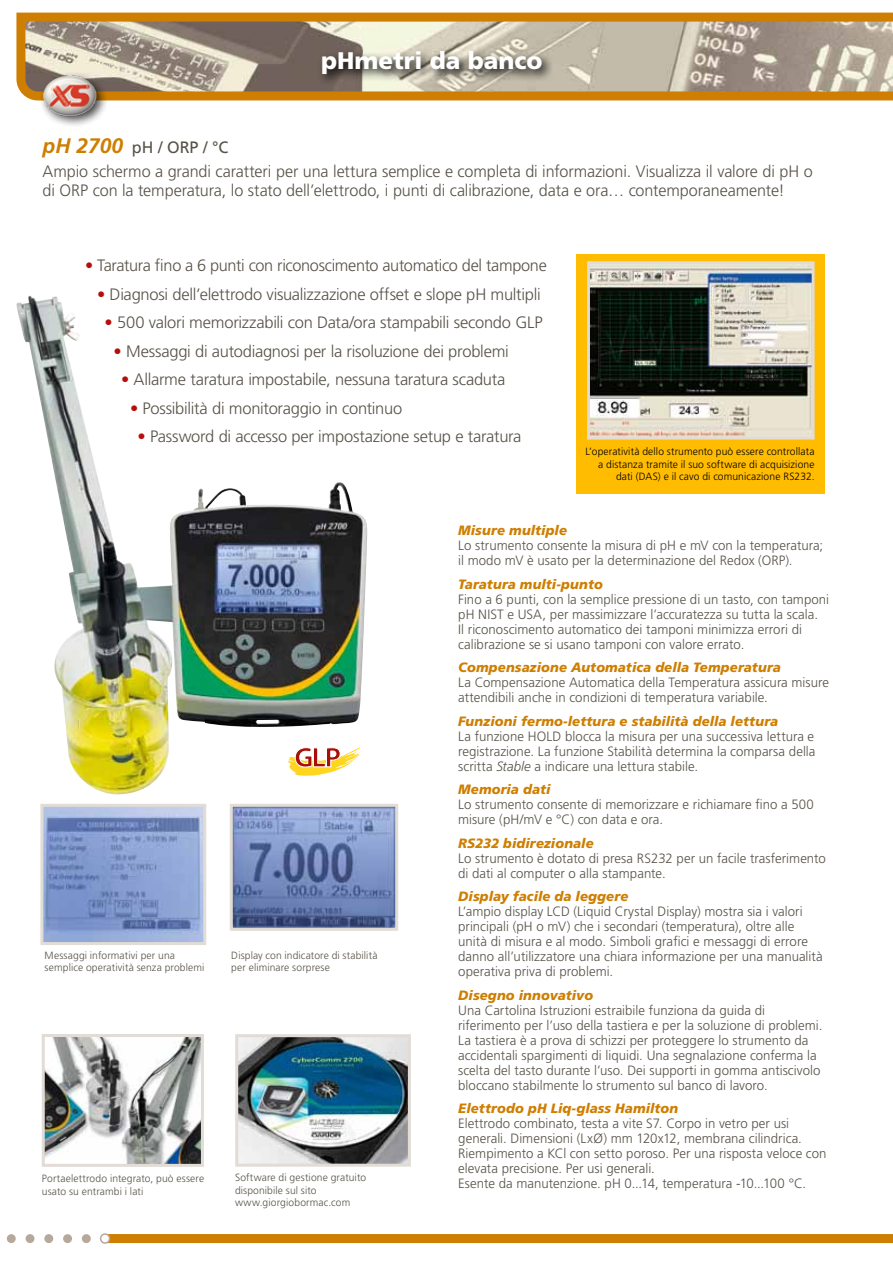
<style>
.page{position:relative;width:893px;height:1263px;background:#fff}
.page>*{position:absolute;margin:0;border:0;box-sizing:border-box;transform-origin:0 0}
.t1{font:900 24px "Frutiger LT Std";color:#fff}
.t2{font:300 16.5px/24px "Frutiger LT Std";letter-spacing:-.015em;color:#575248}
.t3{font:300 13.5px/15px "Frutiger LT Std";color:#575248}
.t4{font:italic 900 13.5px "Frutiger LT Std";letter-spacing:.01em;color:#ce7e00}
.t5{font:300 10.5px/12.6px "Frutiger LT Std";letter-spacing:.01em;color:#575248}
.t6{font:300 10.5px/12.6px "Frutiger LT Std";letter-spacing:.01em;color:#000;text-align:right}
.s1{font-weight:700;font-style:italic;font-size:21px;color:#ce7e00}
.s2{font-weight:400}
.s3{color:#b70e0c}
.s4{font-style:italic}
</style>
<div class="page">
<svg style="left:16px;top:12px;width:877px;height:89px;background:#bba078"></svg>
<div style="left:39px;top:71px;width:70px;height:57px;background:#000;opacity:.75"></div>
<img style="left:38px;top:65px;width:63px;height:63px">
<div style="left:576px;top:254px;width:249px;height:240px;background:#ffbc00"></div>
<svg style="left:317px;top:47px;width:237px;height:40px;background:#9d978a"></svg>
<img style="left:234px;top:808px;width:160px;height:119px">
<div style="left:230px;top:804px;width:168px;height:127px;border:3px solid #e1dcd6"></div>
<img style="left:44px;top:808px;width:158px;height:133px">
<div style="left:40px;top:804px;width:166px;height:141px;border:3px solid #e1dcd6"></div>
<img style="left:46px;top:1038px;width:154px;height:125px">
<div style="left:42px;top:1034px;width:162px;height:133px;border:3px solid #e1dcd6"></div>
<img style="left:239px;top:1038px;width:168px;height:125px">
<div style="left:235px;top:1034px;width:176px;height:133px;border:3px solid #e1dcd6"></div>
<img style="left:16px;top:298px;width:352px;height:497px">
<img style="left:591px;top:265px;width:220px;height:171px">
<div style="left:587px;top:261px;width:228px;height:179px;border:3px solid #e1dcd6"></div>
<svg style="left:288px;top:747px;width:75px;height:29px"></svg>
<div style="left:105px;top:1234px;width:788px;height:9px;background:#ce7e00"></div>
<div style="left:82px;top:1234px;width:9px;height:9px;background:#b6a99c;border-radius:50%"></div>
<div style="left:63px;top:1234px;width:9px;height:9px;background:#b6a99c;border-radius:50%"></div>
<div style="left:44px;top:1234px;width:9px;height:9px;background:#b6a99c;border-radius:50%"></div>
<div style="left:26px;top:1234px;width:8px;height:9px;background:#b6a99c;border-radius:50%"></div>
<div style="left:7px;top:1234px;width:9px;height:9px;background:#b6a99c;border-radius:50%"></div>
<div style="left:101px;top:1234px;width:9px;height:9px;background:#fff;border-radius:50%"></div>
<div style="left:100px;top:1233px;width:10px;height:11px;border:2px solid #b6a99c;border-radius:50%"></div>
<h1 class="t1" style="left:321px;top:46px;width:223px">pHmetri da banco</h1>
<p class="t2" style="left:43px;top:135px;width:772px"><span class="s1">pH 2700</span> <span class="s2">pH / ORP / °C<br></span>Ampio schermo a grandi caratteri per una lettura semplice e completa di informazioni. Visualizza il valore di pH o</p>
<p class="t2" style="left:43px;top:179px;width:744px">di ORP con la temperatura, lo stato dell’elettrodo, i punti di calibrazione, data e ora… contemporaneamente!</p>
<p class="t2" style="left:85px;top:254px;width:463px"><span class="s3">•</span> Taratura fino a 6 punti con riconoscimento automatico del tampone</p>
<p class="t2" style="left:97px;top:282px;width:445px"><span class="s3">•</span> Diagnosi dell’elettrodo visualizzazione offset e slope pH multipli</p>
<p class="t2" style="left:105px;top:311px;width:440px"><span class="s3">•</span> 500 valori memorizzabili con Data/ora stampabili secondo GLP</p>
<p class="t2" style="left:114px;top:339px;width:397px"><span class="s3">•</span> Messaggi di autodiagnosi per la risoluzione dei problemi</p>
<p class="t2" style="left:121px;top:368px;width:386px"><span class="s3">•</span> Allarme taratura impostabile, nessuna taratura scaduta</p>
<p class="t2" style="left:130px;top:396px;width:274px"><span class="s3">•</span> Possibilità di monitoraggio in continuo</p>
<p class="t2" style="left:138px;top:425px;width:385px"><span class="s3">•</span> Password di accesso per impostazione setup e taratura</p>
<p class="t6" style="left:585px;top:445px;width:231px">L’operatività dello strumento può essere controllata a distanza tramite il suo software di acquisizione dati (DAS) e il cavo di comunicazione RS232.</p>
<p class="t5" style="left:45px;top:949px;width:161px">Messaggi informativi per una semplice operatività senza problemi</p>
<p class="t5" style="left:231px;top:949px;width:148px">Display con indicatore di stabilità per eliminare sorprese</p>
<p class="t5" style="left:42px;top:1172px;width:164px">Portaelettrodo integrato, può essere usato su entrambi i lati</p>
<p class="t5" style="left:235px;top:1171px;width:133px">Software di gestione gratuito disponibile sul sito www.giorgiobormac.com</p>
<p class="t4" style="left:458px;top:522px;width:110px">Misure multiple</p>
<p class="t3" style="left:458px;top:538px;width:366px">Lo strumento consente la misura di pH e mV con la temperatura; il modo mV è usato per la determinazione del Redox (ORP).</p>
<p class="t4" style="left:458px;top:576px;width:146px">Taratura multi-punto</p>
<p class="t3" style="left:458px;top:592px;width:373px">Fino a 6 punti, con la semplice pressione di un tasto, con tamponi pH NIST e USA, per massimizzare l’accuratezza su tutta la scala.<br>Il riconoscimento automatico dei tamponi minimizza errori di calibrazione se si usano tamponi con valore errato.</p>
<p class="t4" style="left:458px;top:659px;width:324px">Compensazione Automatica della Temperatura</p>
<p class="t3" style="left:458px;top:675px;width:372px">La Compensazione Automatica della Temperatura assicura misure attendibili anche in condizioni di temperatura variabile.</p>
<p class="t4" style="left:458px;top:713px;width:322px">Funzioni fermo-lettura e stabilità della lettura</p>
<p class="t3" style="left:458px;top:729px;width:359px;text-align:justify">La funzione HOLD blocca la misura per una successiva lettura e registrazione. La funzione Stabilità determina la comparsa della scritta <span class="s4">Stable</span> a indicare una lettura stabile.</p>
<p class="t4" style="left:458px;top:781px;width:94px">Memoria dati</p>
<p class="t3" style="left:458px;top:797px;width:357px">Lo strumento consente di memorizzare e richiamare fino a 500 misure (pH/mV e °C) con data e ora.</p>
<p class="t4" style="left:458px;top:835px;width:137px">RS232 bidirezionale</p>
<p class="t3" style="left:458px;top:851px;width:369px">Lo strumento è dotato di presa RS232 per un facile trasferimento di dati al computer o alla stampante.</p>
<p class="t4" style="left:458px;top:888px;width:172px">Display facile da leggere</p>
<p class="t3" style="left:458px;top:904px;width:366px">L’ampio display LCD (Liquid Crystal Display) mostra sia i valori principali (pH o mV) che i secondari (temperatura), oltre alle unità di misura e al modo. Simboli grafici e messaggi di errore danno all’utilizzatore una chiara informazione per una manualità operativa priva di problemi.</p>
<p class="t4" style="left:458px;top:987px;width:136px">Disegno innovativo</p>
<p class="t3" style="left:458px;top:1003px;width:366px">Una Cartolina Istruzioni estraibile funziona da guida di riferimento per l’uso della tastiera e per la soluzione di problemi.<br>La tastiera è a prova di schizzi per proteggere lo strumento da accidentali spargimenti di liquidi. Una segnalazione conferma la scelta del tasto durante l’uso. Dei supporti in gomma antiscivolo bloccano stabilmente lo strumento sul banco di lavoro.</p>
<p class="t4" style="left:458px;top:1100px;width:222px">Elettrodo pH Liq-glass Hamilton</p>
<p class="t3" style="left:458px;top:1116px;width:370px">Elettrodo combinato, testa a vite S7. Corpo in vetro per usi generali. Dimensioni (LxØ) mm 120x12, membrana cilindrica.<br>Riempimento a KCl con setto poroso. Per una risposta veloce con elevata precisione. Per usi generali.<br>Esente da manutenzione. pH 0...14, temperatura -10...100 °C.</p>
</div>
